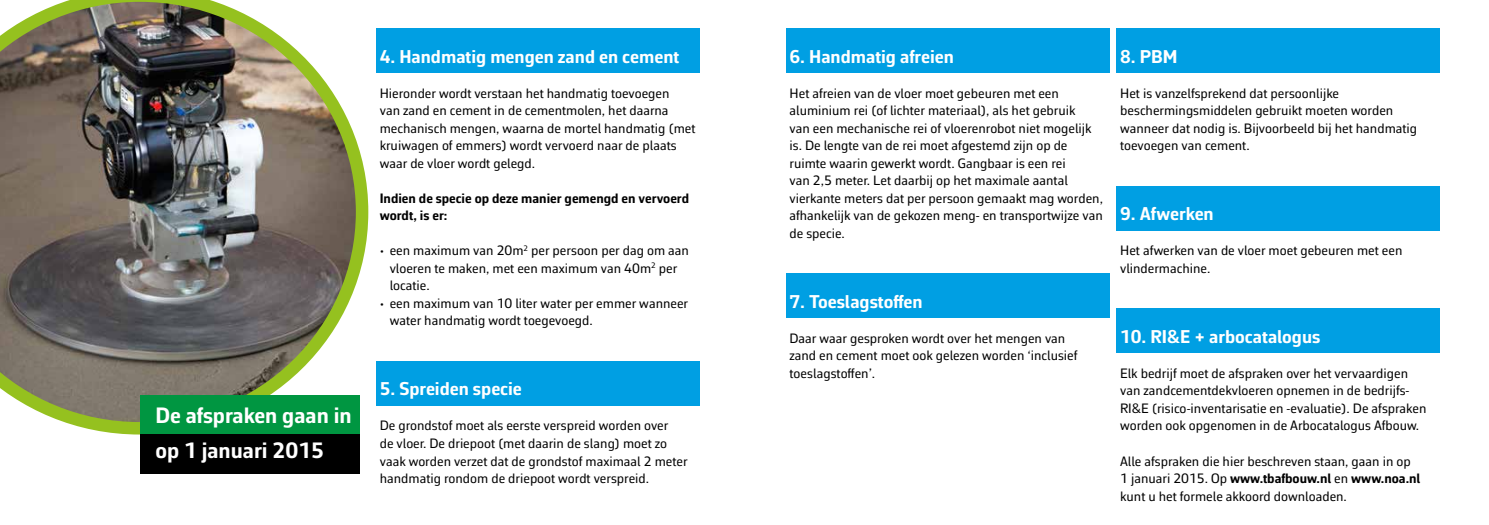
<style>
.page{position:relative;width:1489px;height:525px;background:#fff}
.page>*{position:absolute;margin:0;border:0;box-sizing:border-box;transform-origin:0 0}
.t1{font:700 22.5px/35px "Corbeau Pro";color:#fff}
.t2{font:700 18.75px "Corbeau Pro";color:#fff}
.t3{font:13.75px/17.5px "Corbeau Pro";color:#000}
.t4{font:700 13.75px/17.5px "Corbeau Pro";color:#000}
.s1{font-weight:700}
</style>
<div class="page">
<div style="left:376px;top:28px;width:323px;height:45px;background:#009fe3"></div>
<div style="left:376px;top:361px;width:323px;height:45px;background:#009fe3"></div>
<img style="left:0;top:0;width:368px;height:434px">
<div style="left:786px;top:28px;width:323px;height:45px;background:#009fe3"></div>
<div style="left:1116px;top:28px;width:323px;height:45px;background:#009fe3"></div>
<div style="left:786px;top:273px;width:323px;height:45px;background:#009fe3"></div>
<div style="left:1116px;top:186px;width:323px;height:45px;background:#009fe3"></div>
<div style="left:1116px;top:308px;width:323px;height:45px;background:#009fe3"></div>
<div style="left:140px;top:395px;width:219px;height:39px;background:#009641"></div>
<div style="left:140px;top:434px;width:219px;height:39px;background:#000"></div>
<h1 class="t1" style="left:155px;top:397px;width:198px">De afspraken gaan in op 1 januari 2015</h1>
<h2 class="t2" style="left:380px;top:44px;width:301px">4. Handmatig mengen zand en cement</h2>
<p class="t3" style="left:380px;top:84px;width:317px">Hieronder wordt verstaan het handmatig toevoegen<br>van zand en cement in de cementmolen, het daarna mechanisch mengen, waarna de mortel handmatig (met kruiwagen of emmers) wordt vervoerd naar de plaats waar de vloer wordt gelegd.</p>
<p class="t4" style="left:380px;top:189px;width:311px">Indien de specie op deze manier gemengd en vervoerd wordt, is er:</p>
<p class="t3" style="left:390px;top:241px;width:301px;text-indent:-10px">• een maximum van 20m<sup>2</sup> per persoon per dag om aan vloeren te maken, met een maximum van 40m<sup>2</sup> per locatie.</p>
<p class="t3" style="left:390px;top:294px;width:300px;text-indent:-10px">• een maximum van 10 liter water per emmer wanneer water handmatig wordt toegevoegd.</p>
<h2 class="t2" style="left:380px;top:376px;width:144px">5. Spreiden specie</h2>
<p class="t3" style="left:380px;top:416px;width:309px">De grondstof moet als eerste verspreid worden over<br>de vloer. De driepoot (met daarin de slang) moet zo vaak worden verzet dat de grondstof maximaal 2 meter handmatig rondom de driepoot wordt verspreid.</p>
<h2 class="t2" style="left:789px;top:44px;width:166px">6. Handmatig afreien</h2>
<p class="t3" style="left:789px;top:84px;width:315px">Het afreien van de vloer moet gebeuren met een aluminium rei (of lichter materiaal), als het gebruik<br>van een mechanische rei of vloerenrobot niet mogelijk is. De lengte van de rei moet afgestemd zijn op de ruimte waarin gewerkt wordt. Gangbaar is een rei<br>van 2,5 meter. Let daarbij op het maximale aantal vierkante meters dat per persoon gemaakt mag worden, afhankelijk van de gekozen meng- en transportwijze van de specie.</p>
<h2 class="t2" style="left:789px;top:289px;width:135px">7. Toeslagstoffen</h2>
<p class="t3" style="left:789px;top:329px;width:289px">Daar waar gesproken wordt over het mengen van zand en cement moet ook gelezen worden ‘inclusief toeslagstoffen’.</p>
<h2 class="t2" style="left:1120px;top:44px;width:59px">8. PBM</h2>
<p class="t3" style="left:1120px;top:84px;width:298px">Het is vanzelfsprekend dat persoonlijke beschermingsmiddelen gebruikt moeten worden wanneer dat nodig is. Bijvoorbeeld bij het handmatig toevoegen van cement.</p>
<h2 class="t2" style="left:1120px;top:201px;width:95px">9. Afwerken</h2>
<p class="t3" style="left:1120px;top:241px;width:284px">Het afwerken van de vloer moet gebeuren met een vlindermachine.</p>
<h2 class="t2" style="left:1120px;top:324px;width:202px">10. RI&amp;E + arbocatalogus</h2>
<p class="t3" style="left:1120px;top:364px;width:308px">Elk bedrijf moet de afspraken over het vervaardigen van zandcementdekvloeren opnemen in de bedrijfs-RI&amp;E (risico-inventarisatie en -evaluatie). De afspraken worden ook opgenomen in de Arbocatalogus Afbouw.</p>
<p class="t3" style="left:1120px;top:451px;width:301px">Alle afspraken die hier beschreven staan, gaan in op<br>1 januari 2015. Op <span class="s1">www.tbafbouw.nl</span> en <span class="s1">www.noa.nl </span>kunt u het formele akkoord downloaden.</p>
</div>
